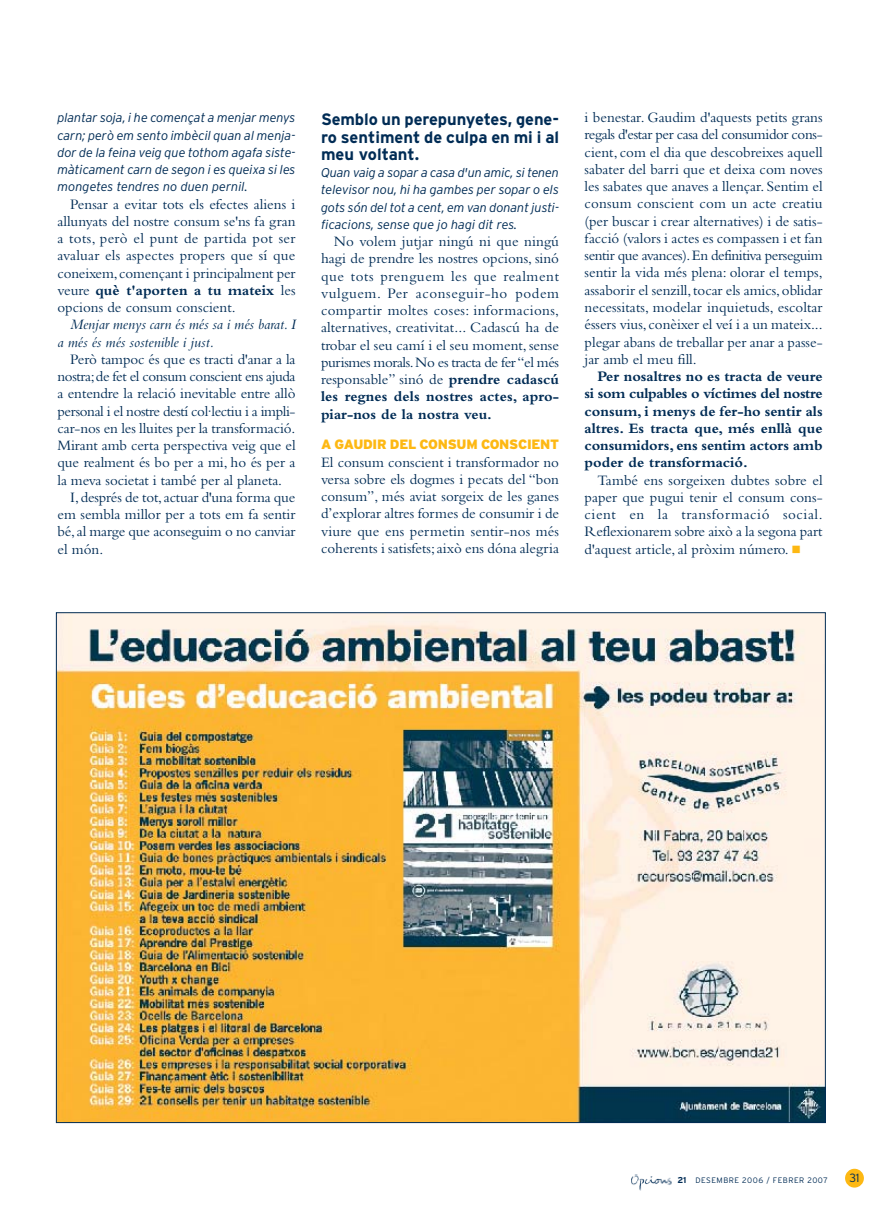
<style>
.page{position:relative;width:889px;height:1213px;background:#fff}
.page>*{position:absolute;margin:0;border:0;box-sizing:border-box;transform-origin:0 0}
.t1{font:700 16.5px/17.2px "Interstate";letter-spacing:-.005em;color:#002c55;text-align:justify}
.t2{font:15px/17.2px "Bembo";letter-spacing:-.005em;color:#002c55;text-align:justify}
.t3{font:700 15px/17.2px "Bembo";letter-spacing:-.01em;color:#002c55;text-align:justify}
.t4{font:15px "Bembo";letter-spacing:-.025em;color:#002c55}
.t5{font:italic 15px/17.2px "Bembo";color:#002c55}
.t6{font:900 13.5px "Interstate";letter-spacing:-.025em;color:#fdb813}
.t7{font:italic 300 12.75px/17.2px "Interstate";letter-spacing:-.005em;color:#002c55;text-align:justify}
.t8{font:300 11.85px "Interstate";color:#002c55}
.t9{font:300 7.8px "Interstate";letter-spacing:.065em;color:#002c55}
.s1{font-weight:700}
.s2{font-weight:700;font-size:8.55px}
</style>
<div class="page">
<img style="left:55px;top:612px;width:809px;height:579px">
<p class="t7" style="left:57px;top:110px;width:240px">plantar soja, i he començat a menjar menys carn; però em sento imbècil quan al menja&shy;dor de la feina veig que tothom agafa siste&shy;màticament carn de segon i es queixa si les mongetes tendres no duen pernil.</p>
<p class="t2" style="left:57px;top:197px;width:240px;text-indent:13px">Pensar a evitar tots els efectes aliens i allunyats del nostre consum se'ns fa gran a tots, però el punt de partida pot ser avaluar els aspectes propers que sí que coneixem,començant i principalment per veure <span class="s1">què t'aporten a tu mateix</span> les opcions de consum conscient.</p>
<p class="t5" style="left:57px;top:317px;width:239px;text-indent:13px">Menjar menys carn és més sa i més barat. I a més és més sostenible i just.</p>
<p class="t2" style="left:70px;top:352px;width:227px">Però tampoc és que es tracti d'anar a la</p>
<p class="t4" style="left:57px;top:371px;width:240px">nostra;de fet el consum conscient ens ajuda</p>
<p class="t2" style="left:57px;top:386px;width:239px">a entendre la relació inevitable entre allò</p>
<p class="t4" style="left:57px;top:405px;width:240px">personal i el nostre destí col·lectiu i a impli-</p>
<p class="t2" style="left:57px;top:421px;width:239px">car-nos en les lluites per la transformació.</p>
<p class="t2" style="left:57px;top:438px;width:240px">Mirant amb certa perspectiva veig que el</p>
<p class="t2" style="left:57px;top:455px;width:239px">que realment és bo per a mi, ho és per a</p>
<p class="t2" style="left:57px;top:473px;width:226px">la meva societat i també per al planeta.</p>
<p class="t2" style="left:70px;top:490px;width:227px">I,després de tot,actuar d'una forma que</p>
<p class="t2" style="left:57px;top:507px;width:239px">em sembla millor per a tots em fa sentir</p>
<p class="t2" style="left:57px;top:524px;width:239px">bé,al marge que aconseguim o no canviar</p>
<p class="t2" style="left:57px;top:542px;width:47px">el món.</p>
<p class="t1" style="left:321px;top:112px;width:240px">Semblo un perepunyetes, gene&shy;ro sentiment de culpa en mi i al meu voltant.</p>
<p class="t7" style="left:321px;top:165px;width:240px">Quan vaig a sopar a casa d'un amic, si tenen televisor nou, hi ha gambes per sopar o els gots són del tot a cent, em van donant justi&shy;ficacions, sense que jo hagi dit res.</p>
<p class="t2" style="left:321px;top:234px;width:240px;text-indent:13px">No volem jutjar ningú ni que ningú hagi de prendre les nostres opcions, sinó que tots prenguem les que realment vulguem. Per aconseguir-ho podem compartir moltes coses: informacions, alternatives, creativitat... Cadascú ha de trobar el seu camí i el seu moment, sense purismes morals.No es tracta de fer “el més responsable” sinó de <span class="s1">prendre cadascú les regnes dels nostres actes, apro&shy;piar-nos de la nostra veu.</span></p>
<p class="t6" style="left:321px;top:439px;width:239px">A GAUDIR DEL CONSUM CONSCIENT</p>
<p class="t2" style="left:321px;top:455px;width:239px">El consum conscient i transformador no versa sobre els dogmes i pecats del “bon consum”, més aviat sorgeix de les ganes d’explorar altres formes de consumir i de viure que ens permetin sentir-nos més coherents i satisfets;això ens dóna alegria</p>
<p class="t2" style="left:584px;top:110px;width:240px">i benestar. Gaudim d'aquests petits grans regals d'estar per casa del consumidor cons&shy;cient, com el dia que descobreixes aquell sabater del barri que et deixa com noves les sabates que anaves a llençar. Sentim el consum conscient com un acte creatiu (per buscar i crear alternatives) i de satis&shy;facció (valors i actes es compassen i et fan sentir que avances).En definitiva perseguim sentir la vida més plena: olorar el temps, assaborir el senzill,tocar els amics,oblidar necessitats, modelar inquietuds, escoltar éssers vius,conèixer el veí i a un mateix... plegar abans de treballar per anar a passe&shy;jar amb el meu fill.</p>
<p class="t3" style="left:584px;top:369px;width:240px;text-indent:13px">Per nosaltres no es tracta de veure si som culpables o víctimes del nostre consum, i menys de fer-ho sentir als altres. Es tracta que, més enllà que consumidors, ens sentim actors amb poder de transformació.</p>
<p class="t2" style="left:584px;top:472px;width:240px;text-indent:13px">També ens sorgeixen dubtes sobre el paper que pugui tenir el consum cons&shy;cient en la transformació social.<br>Reflexionarem sobre això a la segona part d'aquest article, al pròxim número.</p>
<p class="t9" style="left:677px;top:1177px;width:152px"><span class="s2">21</span> DESEMBRE 2006 / FEBRER 2007</p>
<p class="t8" style="left:849px;top:1173px;width:12px">31</p>
</div>
